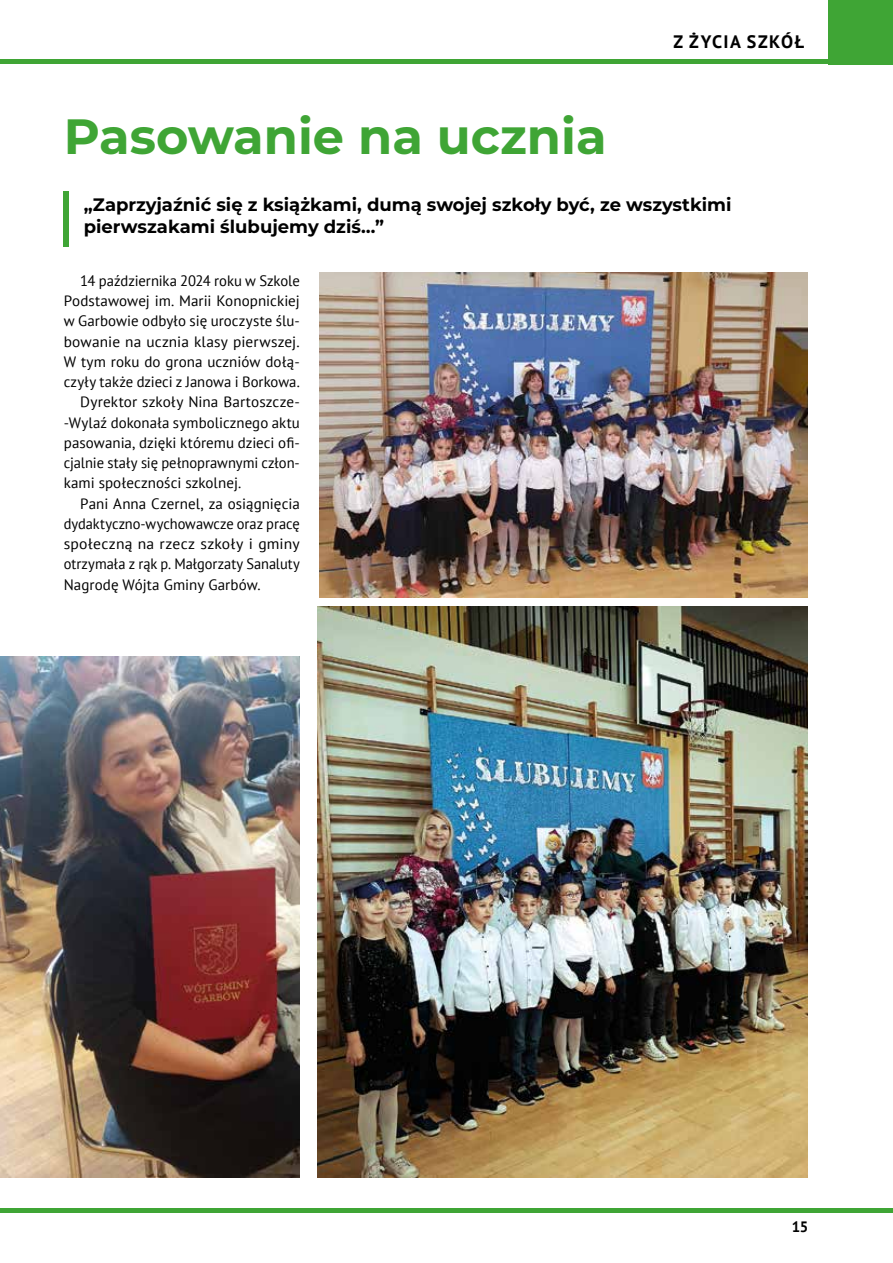
<style>
.page{position:relative;width:893px;height:1263px;background:#fff}
.page>*{position:absolute;margin:0;border:0;box-sizing:border-box;transform-origin:0 0}
.t1{font:700 49.5px "Montserrat";color:#3fa535}
.t2{font:700 18px/21.6px "Montserrat";color:#000}
.t3{font:700 18px "PT Sans";letter-spacing:.085em;color:#000}
.t4{font:15px "PT Sans";letter-spacing:.005em;color:#000}
.t5{font:15px "PT Sans";letter-spacing:.005em;color:#000;scale:.96 1}
.t6{font:15px "PT Sans";letter-spacing:.005em;color:#000;scale:1.04 1}
.t7{font:700 15px "PT Sans";color:#000}
</style>
<div class="page">
<div style="left:64px;top:191px;width:5px;height:56px;background:#3fa535"></div>
<img style="left:319px;top:272px;width:489px;height:326px">
<img style="left:0;top:656px;width:300px;height:522px">
<img style="left:318px;top:606px;width:490px;height:572px">
<hr style="left:0;top:60px;width:893px;height:4px;background:#3fa535">
<div style="left:828px;top:0;width:65px;height:64px;background:#3fa535"></div>
<div style="left:0;top:1208px;width:893px;height:5px;background:#3fa535"></div>
<h1 class="t1" style="left:64px;top:101px;width:544px">Pasowanie na ucznia</h1>
<p class="t3" style="left:673px;top:30px;width:132px">Z ŻYCIA SZKÓŁ</p>
<p class="t2" style="left:84px;top:193px;width:649px">„Zaprzyjaźnić się z książkami, dumą swojej szkoły być, ze wszystkimi pierwszakami ślubujemy dziś…”</p>
<p class="t4" style="left:80px;top:271px;width:221px">14 października 2024 roku w Szkole</p>
<p class="t4" style="left:64px;top:291px;width:238px">Podstawowej im. Marii Konopnickiej</p>
<p class="t4" style="left:64px;top:311px;width:238px">w Garbowie odbyło się uroczyste ślu-</p>
<p class="t4" style="left:64px;top:332px;width:238px">bowanie na ucznia klasy pierwszej.</p>
<p class="t4" style="left:64px;top:352px;width:238px">W tym roku do grona uczniów dołą-</p>
<p class="t4" style="left:64px;top:372px;width:238px">czyły także dzieci z Janowa i Borkowa.</p>
<p class="t4" style="left:80px;top:392px;width:221px">Dyrektor szkoły Nina Bartoszcze-</p>
<p class="t4" style="left:64px;top:413px;width:238px">-Wylaź dokonała symbolicznego aktu</p>
<p class="t4" style="left:64px;top:433px;width:238px">pasowania, dzięki któremu dzieci ofi-</p>
<p class="t4" style="left:64px;top:453px;width:238px">cjalnie stały się pełnoprawnymi człon-</p>
<p class="t4" style="left:64px;top:473px;width:179px">kami społeczności szkolnej.</p>
<p class="t4" style="left:80px;top:494px;width:221px">Pani Anna Czernel, za osiągnięcia</p>
<p class="t5" style="left:64px;top:514px;width:247px">dydaktyczno-wychowawcze oraz pracę</p>
<p class="t6" style="left:64px;top:534px;width:228px">społeczną na rzecz szkoły i gminy</p>
<p class="t5" style="left:64px;top:554px;width:247px">otrzymała z rąk p. Małgorzaty Sanaluty</p>
<p class="t4" style="left:64px;top:575px;width:198px">Nagrodę Wójta Gminy Garbów.</p>
<p class="t7" style="left:792px;top:1217px;width:18px">15</p>
</div>
